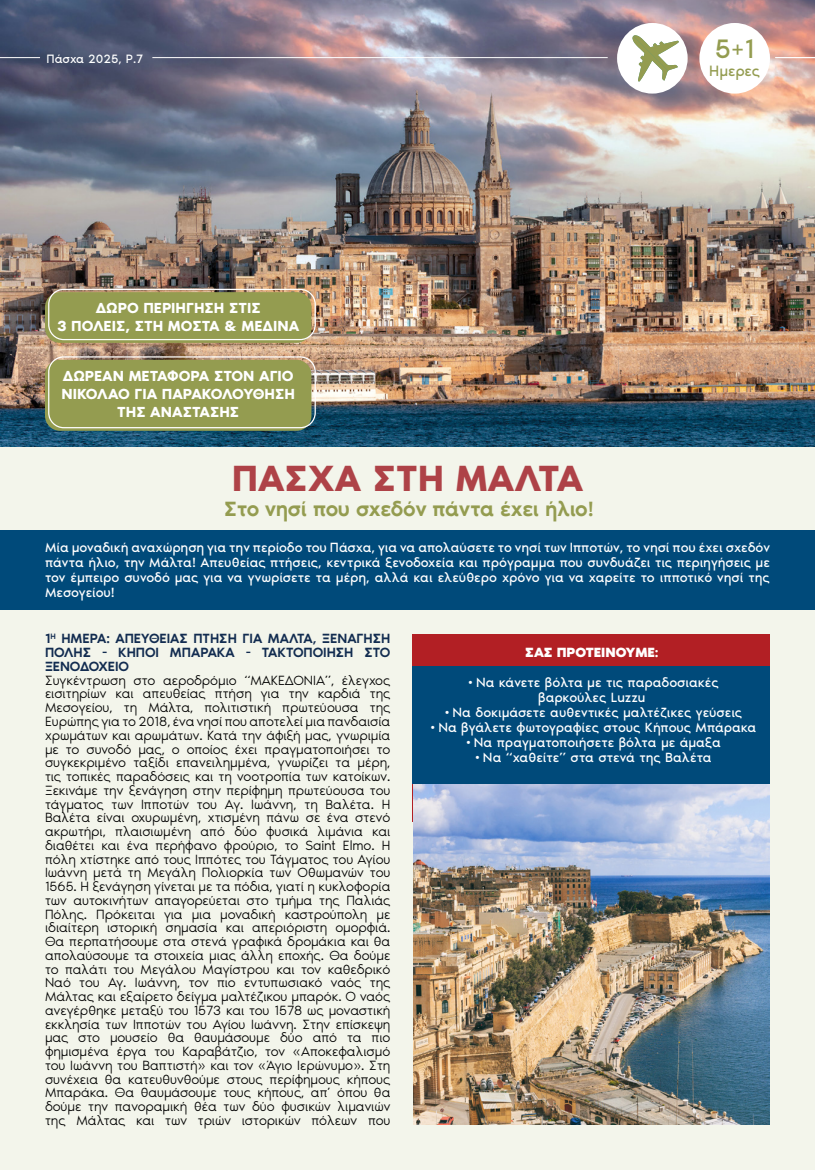
<style>
.page{position:relative;width:815px;height:1170px;background:#fff}
.page>*{position:absolute;margin:0;border:0;box-sizing:border-box;transform-origin:0 0}
.t1{font:600 37.5px "Noir Pro";color:#ae4247}
.t2{font:27.5px "Noir Pro";color:#949c50}
.t3{font:500 21.25px "Noir Pro";letter-spacing:-.02em;color:#949c50}
.t4{font:15.38px "Noir Pro";letter-spacing:-.01em;color:#949c50}
.t5{font:600 15px/18px "Noir Pro";color:#fff;text-align:center}
.t6{font:300 13.75px/13.8px "Noir Pro";letter-spacing:-.01em;color:#000;text-align:justify}
.t7{font:13.75px/15px "Noir Pro";letter-spacing:-.01em;color:#fff;text-align:justify}
.t8{font:500 13.75px/13.8px "Noir Pro";color:#122c50}
.t9{font:700 13.75px "Noir Pro";color:#fff}
.t10{font:12.5px "Noir Pro";color:#fff}
.s1{font-weight:600}
</style>
<div class="page">
<div style="left:0;top:0;width:815px;height:1169px;background:#f3f5eb"></div>
<img style="left:0;top:0;width:815px;height:446px">
<div style="left:45px;top:360px;width:266px;height:71px;background:#949c50;border-radius:15px"></div>
<div style="left:45px;top:292px;width:266px;height:51px;background:#949c50;border-radius:15px"></div>
<div style="left:48px;top:356px;width:268px;height:72px;border:1px solid #fff;border-radius:15px"></div>
<div style="left:48px;top:289px;width:268px;height:51px;border:1px solid #fff;border-radius:15px"></div>
<div style="left:0;top:530px;width:815px;height:79px;background:#004a7a"></div>
<hr style="left:0;top:57px;width:40px;height:1px;background:#fff">
<hr style="left:152px;top:57px;width:456px;height:1px;background:#fff">
<div style="left:699px;top:23px;width:71px;height:71px;background:#fff;border-radius:50%"></div>
<div style="left:617px;top:23px;width:71px;height:71px;background:#fff;border-radius:50%"></div>
<svg style="left:632px;top:35px;width:47px;height:47px"></svg>
<hr style="left:775px;top:57px;width:40px;height:1px;background:#fff">
<div style="left:413px;top:634px;width:357px;height:187px;background:#b21f24"></div>
<img style="left:414px;top:783px;width:356px;height:341px">
<div style="left:413px;top:666px;width:357px;height:117px;background:#004a7a"></div>
<p class="t10" style="left:46px;top:49px;width:98px">Πάσχα 2025, P.7</p>
<p class="t5" style="left:57px;top:297px;width:244px">ΔΩΡO ΠΕΡΙΉΓΗΣΗ ΣΤΙΣ<br>3 ΠΟΛΕΙΣ, ΣΤΗ ΜΟΣΤΑ &amp; ΜΕΔΙΝΑ</p>
<p class="t5" style="left:61px;top:366px;width:235px">ΔΩΡΕΑΝ ΜΕΤΑΦΟΡΑ ΣΤΟΝ ΑΓΙΟ<br>ΝΙΚΟΛΑΟ ΓΙΑ ΠΑΡΑΚΟΛΟΥΘΗΣΗ<br>ΤΗΣ ΑΝΑΣΤΑΣΗΣ</p>
<h1 class="t1" style="left:232px;top:449px;width:353px">ΠΑΣΧΑ ΣΤΗ ΜΑΛΤΑ</h1>
<h3 class="t3" style="left:224px;top:491px;width:371px">Στο νησί που σχεδόν πάντα έχει ήλιο!</h3>
<h2 class="t2" style="left:715px;top:27px;width:41px">5+1</h2>
<p class="t4" style="left:709px;top:59px;width:52px">Ημερες</p>
<p class="t7" style="left:45px;top:539px;width:727px">Mία μοναδική αναχώρηση για την περίοδο του Πάσχα, για να απολαύσετε το νησί των Ιπποτών, το νησί που έχει σχεδόν πάντα ήλιο, την Μάλτα! Απευθείας πτήσεις, κεντρικά ξενοδοχεία και πρόγραμμα που συνδυάζει τις περιηγήσεις με τον έμπειρο συνοδό μας για να γνωρίσετε τα μέρη, αλλά και ελεύθερο χρόνο για να χαρείτε το ιπποτικό νησί της Μεσογείου!</p>
<p class="t8" style="left:45px;top:631px;width:347px">1<sup>Η</sup> ΗΜΕΡΑ: ΑΠΕΥΘΕΊΑΣ ΠΤΉΣΗ ΓΙΑ ΜΆΛΤΑ, ΞΕΝΆΓΗΣΗ<br>ΠΌΛΗΣ - ΚΉΠΟΙ</p>
<p class="t8" style="left:170px;top:644px;width:221px">ΜΠΑΡΆΚΑ - ΤΑΚΤΟΠΟΊΗΣΗ ΣΤΟ</p>
<p class="t8" style="left:45px;top:658px;width:85px">ΞΕΝΟΔΟΧΕΊΟ</p>
<p class="t6" style="left:45px;top:672px;width:347px">Συγκέντρωση στο αεροδρόμιο “ΜΑΚΕΔΟΝΙΑ”, έλεγχος εισιτηρίων και απευθείας πτήση για την καρδιά της Μεσογείου, τη Μάλτα, πολιτιστική πρωτεύουσα της Ευρώπης για το 2018, ένα νησί που αποτελεί μια πανδαισία χρωμάτων και αρωμάτων. Κατά την άφιξή μας, γνωριμία με το συνοδό μας, ο οποίος έχει πραγματοποιήσει το συγκεκριμένο ταξίδι επανειλημμένα, γνωρίζει τα μέρη, τις τοπικές παραδόσεις και τη νοοτροπία των κατοίκων.<br>Ξεκινάμε την ξενάγηση στην περίφημη πρωτεύουσα του τάγματος των Ιπποτών του Αγ. Ιωάννη, τη Βαλέτα. Η Βαλέτα είναι οχυρωμένη, χτισμένη πάνω σε ένα στενό ακρωτήρι, πλαισιωμένη από δύο φυσικά λιμάνια και διαθέτει και ένα περήφανο φρούριο, το Saint Elmo. Η πόλη χτίστηκε από τους Ιππότες του Τάγματος του Αγίου Ιωάννη μετά τη Μεγάλη Πολιορκία των Οθωμανών του 1565. Η ξενάγηση γίνεται με τα πόδια, γιατί η κυκλοφορία των αυτοκινήτων απαγορεύεται στο τμήμα της Παλιάς Πόλης. Πρόκειται για μια μοναδική καστρούπολη με ιδιαίτερη ιστορική σημασία και απεριόριστη ομορφιά.<br>Θα περπατήσουμε στα στενά γραφικά δρομάκια και θα απολαύσουμε τα στοιχεία μιας άλλη εποχής. Θα δούμε το παλάτι του Μεγάλου Μαγίστρου και τον καθεδρικό Ναό του Αγ. Ιωάννη, τον πιο εντυπωσιακό ναός της Μάλτας και εξαίρετο δείγμα μαλτέζικου μπαρόκ. Ο ναός ανεγέρθηκε μεταξύ του 1573 και του 1578 ως μοναστική εκκλησία των Ιπποτών του Αγίου Ιωάννη. Στην επίσκεψη μας στο μουσείο θα θαυμάσουμε δύο από τα πιο φημισμένα έργα του Καραβάτζιο, τον «Αποκεφαλισμό του Ιωάννη του Βαπτιστή» και τον «Άγιο Ιερώνυμο». Στη συνέχεια θα κατευθυνθούμε στους περίφημους κήπους Μπαράκα. Θα θαυμάσουμε τους κήπους, απ’ όπου θα δούμε την πανοραμική θέα των δύο φυσικών λιμανιών της Μάλτας και των τριών ιστορικών πόλεων που</p>
<p class="t9" style="left:525px;top:641px;width:135px">ΣΑΣ ΠΡΟΤΕΙΝΟΥΜΕ<span class="s1">:</span></p>
<p class="t7" style="left:465px;top:674px;width:255px;text-align:center">•Να κάνετε βόλτα με τις παραδοσιακές βαρκούλες Luzzu</p>
<p class="t7" style="left:442px;top:704px;width:302px">•Να δοκιμάσετε αυθεντικές μαλτέζικες γεύσεις</p>
<p class="t7" style="left:428px;top:719px;width:330px">•Να βγάλετε φωτογραφίες στους Κήπους Μπάρακα</p>
<p class="t7" style="left:463px;top:734px;width:259px">•Να πραγματοποιήσετε βόλτα με άμαξα</p>
<p class="t7" style="left:472px;top:749px;width:241px">•Να “χαθείτε” στα στενά της Βαλέτα</p>
</div>
